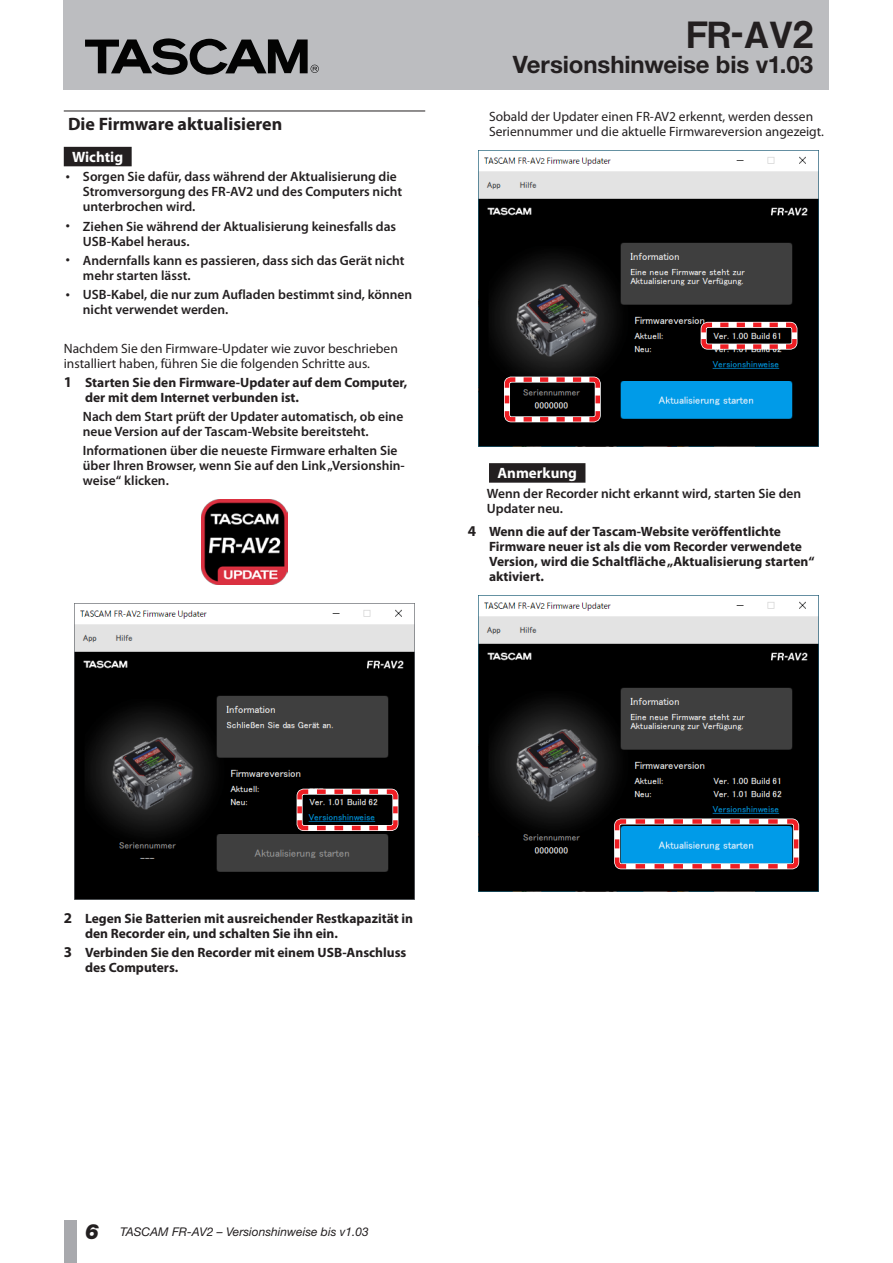
<style>
.page{position:relative;width:893px;height:1263px;background:#fff}
.page>*{position:absolute;margin:0;border:0;box-sizing:border-box;transform-origin:0 0}
.t1{font:33px "Tascam Logo JD";color:#231f20}
.t2{font:700 24px "Helvetica Neue";letter-spacing:-.005em;color:#231f20}
.t3{font:700 18px "Myriad Pro";color:#231f20}
.t4{font:700 15px "Myriad Pro";color:#fff}
.t5{font:600 13.5px/15px "Myriad Pro";color:#231f20}
.t6{font:700 13.5px/15px "Myriad Pro";color:#231f20}
.t7{font:13.5px/15px "Myriad Pro";color:#231f20}
.t8{font:italic 12px "Helvetica Neue";color:#231f20}
.s1{font-weight:700;font-size:12.15px}
.s2{font-size:15px}
.s3{font-weight:900;font-size:21px}
</style>
<div class="page">
<div style="left:64px;top:0;width:765px;height:89px;background:#bcbdc0"></div>
<div style="left:64px;top:1220px;width:13px;height:43px;background:#a8a9ad"></div>
<svg style="left:85px;top:38px;width:234px;height:37px"></svg>
<hr style="left:64px;top:111px;width:361px;height:1px;background:#231f20">
<div style="left:64px;top:147px;width:68px;height:19px;background:#231f20"></div>
<img style="left:202px;top:500px;width:85px;height:85px">
<img style="left:74px;top:603px;width:341px;height:296px">
<svg style="left:295px;top:787px;width:105px;height:45px;background:#574044"></svg>
<div style="left:489px;top:463px;width:96px;height:20px;background:#231f20"></div>
<img style="left:478px;top:151px;width:341px;height:295px">
<svg style="left:699px;top:320px;width:100px;height:31px;background:#744f50"></svg>
<svg style="left:502px;top:375px;width:100px;height:49px;background:#553a3b"></svg>
<img style="left:478px;top:595px;width:341px;height:296px">
<svg style="left:613px;top:817px;width:188px;height:54px;background:#458ebe"></svg>
<h3 class="t3" style="left:68px;top:112px;width:216px">Die Firmware aktualisieren</h3>
<p class="t4" style="left:72px;top:147px;width:52px">Wichtig</p>
<p class="t5" style="left:83px;top:169px;width:321px;text-indent:-17px"><span class="s1">•</span> Sorgen Sie dafür, dass während der Aktualisierung die<br>Stromversorgung des FR-AV2 und des Computers nicht unterbrochen wird.</p>
<p class="t5" style="left:83px;top:218px;width:315px;text-indent:-17px"><span class="s1">•</span> Ziehen Sie während der Aktualisierung keinesfalls das<br>USB-Kabel heraus.</p>
<p class="t5" style="left:83px;top:252px;width:323px;text-indent:-17px"><span class="s1">•</span> Andernfalls kann es passieren, dass sich das Gerät nicht mehr starten lässt.</p>
<p class="t5" style="left:83px;top:287px;width:331px;text-indent:-17px"><span class="s1">•</span> USB-Kabel, die nur zum Aufladen bestimmt sind, können nicht verwendet werden.</p>
<p class="t7" style="left:64px;top:340px;width:336px">Nachdem Sie den Firmware-Updater wie zuvor beschrieben installiert haben, führen Sie die folgenden Schritte aus.</p>
<p class="t6" style="left:85px;top:374px;width:324px;text-indent:-21px"><span class="s2">1</span> Starten Sie den Firmware-Updater auf dem Computer, der mit dem Internet verbunden ist.</p>
<p class="t5" style="left:83px;top:409px;width:322px">Nach dem Start prüft der Updater automatisch, ob eine neue Version auf der Tascam-Website bereitsteht.</p>
<p class="t5" style="left:83px;top:443px;width:323px">Informationen über die neueste Firmware erhalten Sie über Ihren Browser, wenn Sie auf den Link „Versionshin&shy;weise“ klicken.</p>
<h1 class="t1" style="left:687px;top:18px;width:127px">FR-AV2</h1>
<h2 class="t2" style="left:513px;top:50px;width:302px">Versionshinweise bis v1.03</h2>
<p class="t7" style="left:489px;top:109px;width:337px">Sobald der Updater einen FR-AV2 erkennt, werden dessen<br>Seriennummer und die aktuelle Firmwareversion angezeigt.</p>
<p class="t4" style="left:497px;top:464px;width:81px">Anmerkung</p>
<p class="t5" style="left:487px;top:485px;width:316px">Wenn der Recorder nicht erkannt wird, starten Sie den<br>Updater neu.</p>
<p class="t6" style="left:489px;top:524px;width:327px;text-indent:-21px"><span class="s2">4</span> Wenn die auf der Tascam-Website veröffentlichte Firmware neuer ist als die vom Recorder verwendete Version, wird die Schaltfläche „Aktualisierung starten“ aktiviert.</p>
<p class="t6" style="left:85px;top:910px;width:329px;text-indent:-21px"><span class="s2">2</span> Legen Sie Batterien mit ausreichender Restkapazität in den Recorder ein, und schalten Sie ihn ein.</p>
<p class="t6" style="left:85px;top:944px;width:323px;text-indent:-21px"><span class="s2">3</span> Verbinden Sie den Recorder mit einem USB-Anschluss des Computers.</p>
<p class="t8" style="left:85px;top:1224px;width:285px"><span class="s3">6</span> TASCAM FR-AV2 – Versionshinweise bis v1.03</p>
</div>
